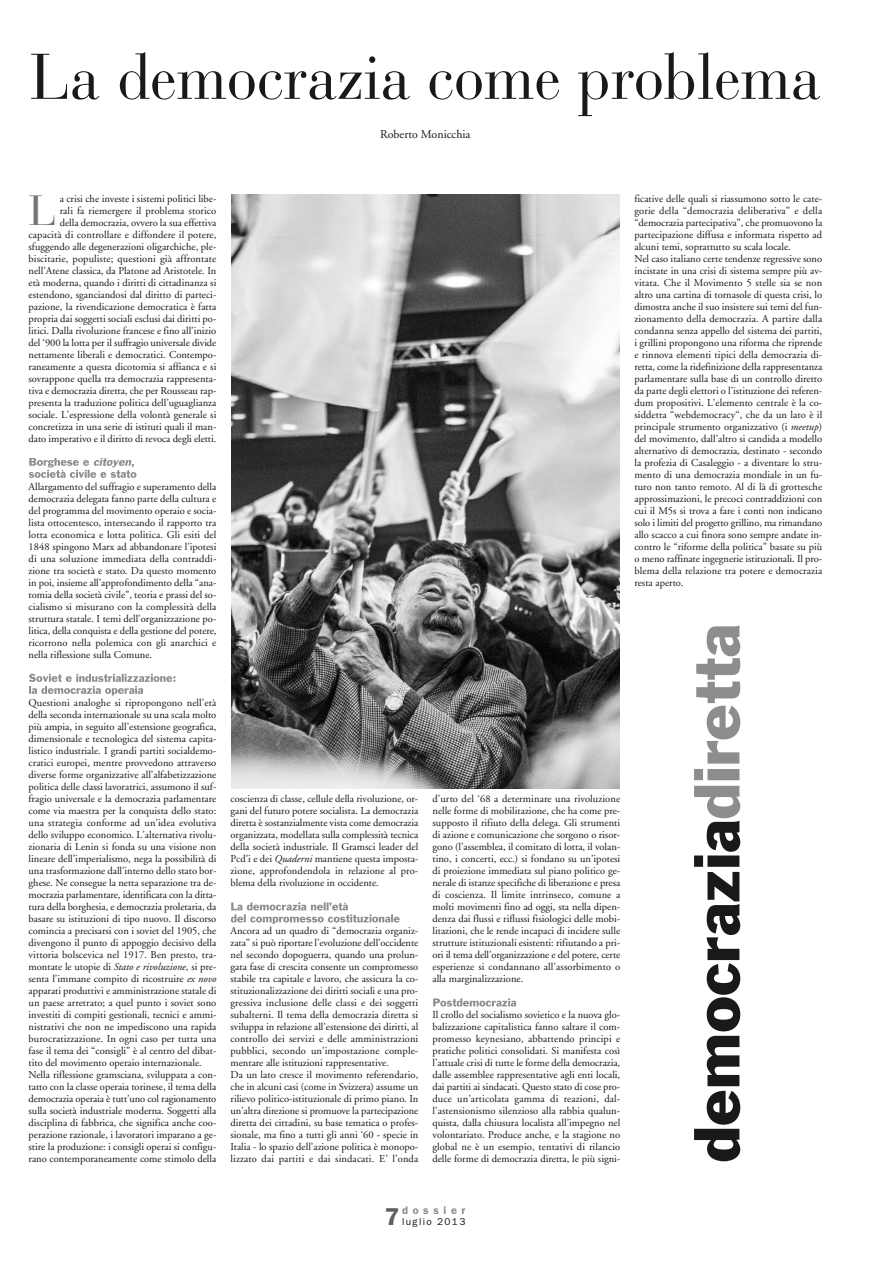
<style>
.page{position:relative;width:879px;height:1276px;background:#fff}
.page>*{position:absolute;margin:0;border:0;box-sizing:border-box;transform-origin:0 0}
.t1{font:64px "Bauer Bodoni";color:#191919;scale:.94 1}
.t2{font:60px "Franklin Gothic";color:#191919}
.t3{font:41.9px "Bauer Bodoni";color:#757575}
.t4{font:600 24.5px "Franklin Gothic";color:#5e5e5e}
.t5{font:12px "Adobe Garamond";color:#191919}
.t6{font:600 11.1px "Franklin Gothic";letter-spacing:.415em;color:#8c8c8c}
.t7{font:10.5px/12px "Adobe Garamond";color:#191919;text-align:justify}
.t8{font:10px "Franklin Gothic";letter-spacing:.135em;color:#191919}
.s1{font-style:italic}
</style>
<div class="page">
<svg style="left:29px;top:458px;width:105px;height:20px"></svg>
<svg style="left:29px;top:674px;width:98px;height:21px"></svg>
<svg style="left:231px;top:902px;width:107px;height:22px"></svg>
<svg style="left:433px;top:998px;width:83px;height:8px"></svg>
<img style="left:231px;top:195px;width:388px;height:593px">
<svg style="left:694px;top:625px;width:46px;height:193px"></svg>
<h1 class="t1" style="left:30px;top:39px;width:843px">La democrazia come problema</h1>
<p class="t5" style="left:380px;top:128px;width:92px">Roberto Monicchia</p>
<p class="t7" style="left:29px;top:193px;width:189px;text-align:right">a crisi che investe i sistemi politici libe-<br>rali fa riemergere il problema storico<br>della democrazia, ovvero la sua effettiva capacità di controllare e diffondere il potere, sfuggendo alle degenerazioni oligarchiche, ple&shy;biscitarie, populiste; questioni già affrontate nell’Atene classica, da Platone ad Aristotele. In età moderna, quando i diritti di cittadinanza si estendono, sganciandosi dal diritto di parteci&shy;pazione, la rivendicazione democratica è fatta propria dai soggetti sociali esclusi dai diritti po&shy;litici. Dalla rivoluzione francese e fino all’inizio del ‘900 la lotta per il suffragio universale divide nettamente liberali e democratici. Contempo&shy;raneamente a questa dicotomia si affianca e si sovrappone quella tra democrazia rappresenta&shy;tiva e democrazia diretta, che per Rousseau rap&shy;presenta la traduzione politica dell’uguaglianza sociale. L’espressione della volontà generale si concretizza in una serie di istituti quali il man&shy;dato imperativo e il diritto di revoca degli eletti.</p>
<p class="t7" style="left:29px;top:481px;width:189px">Allargamento del suffragio e superamento della democrazia delegata fanno parte della cultura e del programma del movimento operaio e socia&shy;lista ottocentesco, intersecando il rapporto tra lotta economica e lotta politica. Gli esiti del 1848 spingono Marx ad abbandonare l’ipotesi di una soluzione immediata della contraddi&shy;zione tra società e stato. Da questo momento in poi, insieme all’approfondimento della “ana&shy;tomia della società civile”, teoria e prassi del so&shy;cialismo si misurano con la complessità della struttura statale. I temi dell’organizzazione po&shy;litica, della conquista e della gestione del potere, ricorrono nella polemica con gli anarchici e nella riflessione sulla Comune.</p>
<h3 class="t3" style="left:28px;top:186px;width:29px">L</h3>
<p class="t7" style="left:634px;top:193px;width:189px;text-align:left">ficative delle quali si riassumono sotto le cate&shy;gorie della “democrazia deliberativa” e della “democrazia partecipativa”, che promuovono la partecipazione diffusa e informata rispetto ad alcuni temi, soprattutto su scala locale.<br>Nel caso italiano certe tendenze regressive sono incistate in una crisi di sistema sempre più av&shy;vitata. Che il Movimento 5 stelle sia se non altro una cartina di tornasole di questa crisi, lo dimostra anche il suo insistere sui temi del fun&shy;zionamento della democrazia. A partire dalla condanna senza appello del sistema dei partiti, i grillini propongono una riforma che riprende e rinnova elementi tipici della democrazia di&shy;retta, come la ridefinizione della rappresentanza parlamentare sulla base di un controllo diretto da parte degli elettori o l’istituzione dei referen&shy;dum propositivi. L’elemento centrale è la co&shy;siddetta “webdemocracy“, che da un lato è il principale strumento organizzativo (i <span class="s1">meetup</span>) del movimento, dall’altro si candida a modello alternativo di democrazia, destinato - secondo la profezia di Casaleggio - a diventare lo stru&shy;mento di una democrazia mondiale in un fu&shy;turo non tanto remoto. Al di là di grottesche approssimazioni, le precoci contraddizioni con cui il M5s si trova a fare i conti non indicano solo i limiti del progetto grillino, ma rimandano allo scacco a cui finora sono sempre andate in&shy;contro le “riforme della politica” basate su più o meno raffinate ingegnerie istituzionali. Il pro&shy;blema della relazione tra potere e democrazia resta aperto.</p>
<p class="t7" style="left:29px;top:697px;width:189px;text-align:left">Questioni analoghe si ripropongono nell’età della seconda internazionale su una scala molto più ampia, in seguito all’estensione geografica, dimensionale e tecnologica del sistema capita&shy;listico industriale. I grandi partiti socialdemo&shy;cratici europei, mentre provvedono attraverso diverse forme organizzative all’alfabetizzazione politica delle classi lavoratrici, assumono il suf&shy;fragio universale e la democrazia parlamentare come via maestra per la conquista dello stato: una strategia conforme ad un’idea evolutiva dello sviluppo economico. L’alternativa rivolu&shy;zionaria di Lenin si fonda su una visione non lineare dell’imperialismo, nega la possibilità di una trasformazione dall’interno dello stato bor&shy;ghese. Ne consegue la netta separazione tra de&shy;mocrazia parlamentare, identificata con la ditta&shy;tura della borghesia, e democrazia proletaria, da basare su istituzioni di tipo nuovo. Il discorso comincia a precisarsi con i soviet del 1905, che divengono il punto di appoggio decisivo della vittoria bolscevica nel 1917. Ben presto, tra&shy;montate le utopie di <span class="s1">Stato e rivoluzione</span>, si pre&shy;senta l’immane compito di ricostruire <span class="s1">ex novo </span>apparati produttivi e amministrazione statale di un paese arretrato; a quel punto i soviet sono investiti di compiti gestionali, tecnici e ammi&shy;nistrativi che non ne impediscono una rapida burocratizzazione. In ogni caso per tutta una fase il tema dei “consigli” è al centro del dibat&shy;tito del movimento operaio internazionale.<br>Nella riflessione gramsciana, sviluppata a con&shy;tatto con la classe operaia torinese, il tema della democrazia operaia è tutt’uno col ragionamento sulla società industriale moderna. Soggetti alla disciplina di fabbrica, che significa anche coo&shy;perazione razionale, i lavoratori imparano a ge&shy;stire la produzione: i consigli operai si configu&shy;rano contemporaneamente come stimolo della</p>
<p class="t7" style="left:230px;top:793px;width:189px">coscienza di classe, cellule della rivoluzione, or&shy;gani del futuro potere socialista. La democrazia diretta è sostanzialmente vista come democrazia organizzata, modellata sulla complessità tecnica della società industriale. Il Gramsci leader del Pcd’i e dei <span class="s1">Quaderni</span> mantiene questa imposta&shy;zione, approfondendola in relazione al pro&shy;blema della rivoluzione in occidente.</p>
<p class="t7" style="left:230px;top:925px;width:189px;text-align:left">Ancora ad un quadro di “democrazia organiz&shy;zata” si può riportare l’evoluzione dell’occidente nel secondo dopoguerra, quando una prolun&shy;gata fase di crescita consente un compromesso stabile tra capitale e lavoro, che assicura la co&shy;stituzionalizzazione dei diritti sociali e una pro&shy;gressiva inclusione delle classi e dei soggetti subalterni. Il tema della democrazia diretta si sviluppa in relazione all’estensione dei diritti, al controllo dei servizi e delle amministrazioni pubblici, secondo un’impostazione comple&shy;mentare alle istituzioni rappresentative.<br>Da un lato cresce il movimento referendario, che in alcuni casi (come in Svizzera) assume un rilievo politico-istituzionale di primo piano. In un’altra direzione si promuove la partecipazione diretta dei cittadini, su base tematica o profes&shy;sionale, ma fino a tutti gli anni ‘60 - specie in Italia - lo spazio dell’azione politica è monopo&shy;lizzato dai partiti e dai sindacati. E’ l’onda</p>
<p class="t7" style="left:432px;top:793px;width:189px">d’urto del ‘68 a determinare una rivoluzione nelle forme di mobilitazione, che ha come pre&shy;supposto il rifiuto della delega. Gli strumenti di azione e comunicazione che sorgono o risor&shy;gono (l’assemblea, il comitato di lotta, il volan&shy;tino, i concerti, ecc.) si fondano su un’ipotesi di proiezione immediata sul piano politico ge&shy;nerale di istanze specifiche di liberazione e presa di coscienza. Il limite intrinseco, comune a molti movimenti fino ad oggi, sta nella dipen&shy;denza dai flussi e riflussi fisiologici delle mobi&shy;litazioni, che le rende incapaci di incidere sulle strutture istituzionali esistenti: rifiutando a pri&shy;ori il tema dell’organizzazione e del potere, certe esperienze si condannano all’assorbimento o alla marginalizzazione.</p>
<p class="t7" style="left:432px;top:1009px;width:189px">Il crollo del socialismo sovietico e la nuova glo&shy;balizzazione capitalistica fanno saltare il com&shy;promesso keynesiano, abbattendo principi e pratiche politici consolidati. Si manifesta così l’attuale crisi di tutte le forme della democrazia, dalle assemblee rappresentative agli enti locali, dai partiti ai sindacati. Questo stato di cose pro&shy;duce un’articolata gamma di reazioni, dal&shy;l’astensionismo silenzioso alla rabbia qualun&shy;quista, dalla chiusura localista all’impegno nel volontariato. Produce anche, e la stagione no global ne è un esempio, tentativi di rilancio delle forme di democrazia diretta, le più signi-</p>
<h2 class="t2" style="left:678px;top:1162px;width:344px;rotate:-90deg">democrazia</h2>
<h3 class="t4" style="left:384px;top:1202px;width:16px">7</h3>
<p class="t6" style="left:402px;top:1203px;width:65px">dossier</p>
<p class="t8" style="left:402px;top:1216px;width:65px">luglio 2013</p>
</div>
